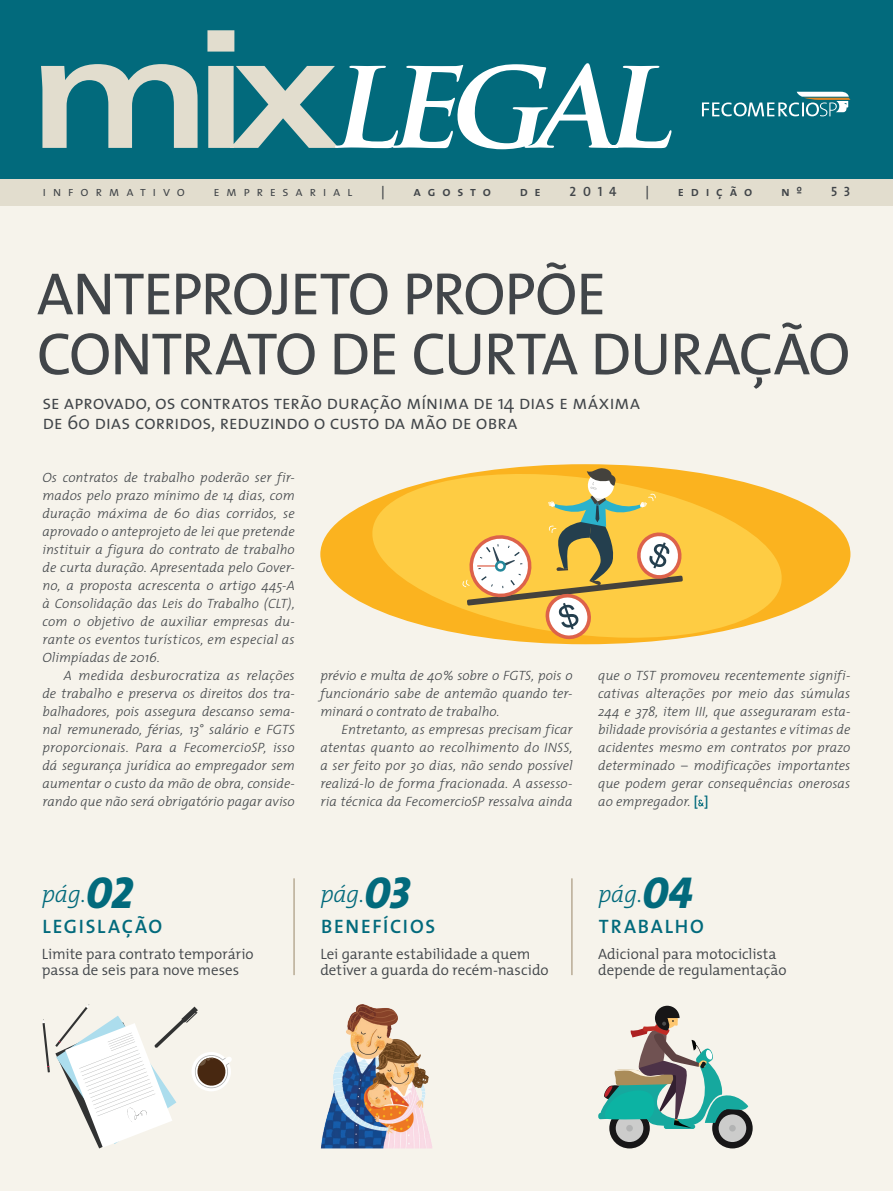
<style>
.page{position:relative;width:893px;height:1191px;background:#f6f3eb}
.page>*{position:absolute;margin:0;border:0;box-sizing:border-box;transform-origin:0 0}
.t1{font:60px/60px "The Mix";letter-spacing:-.025em;color:#414549}
.t2{font:italic 300 24px "The Mix";letter-spacing:-.01em;color:#026a7c}
.t3{font:19.5px/19.5px "The Mix Semi Light Caps";letter-spacing:-.015em;color:#414549}
.t4{font:19.5px "The Mix Semi Bold Caps";letter-spacing:.09em;color:#026a7c}
.t5{font:300 15px/16.5px "The Mix";letter-spacing:-.005em;color:#414549}
.t6{font:italic 300 13.5px/18px "The Mix";color:#414549;text-align:justify}
.t7{font:13.5px "The Mix Semi Bold Caps";letter-spacing:.5em;color:#414549}
.t8{font:13.5px "The Mix Semi Light Caps";letter-spacing:.49em;color:#414549}
.s1{font-family:"The Mix";font-weight:300}
.s2{font-weight:600;font-style:normal;color:#026a7c}
.s3{font-family:"The Mix Extra Bold Caps";font-weight:400;font-size:45px}
</style>
<div class="page">
<div style="left:320px;top:464px;width:530px;height:180px;background:#fbb31f;border-radius:50%"></div>
<svg style="left:367px;top:464px;width:420px;height:181px;fill:#fbcc43"></svg>
<div style="left:0;top:0;width:893px;height:180px;background:#026a7c"></div>
<div style="left:0;top:179px;width:893px;height:27px;background:#e2ddce"></div>
<hr style="left:293px;top:878px;width:2px;height:97px;background:#b8ab95">
<hr style="left:571px;top:878px;width:2px;height:97px;background:#b8ab95">
<svg style="left:41px;top:30px;width:631px;height:119px"></svg>
<svg style="left:702px;top:92px;width:148px;height:24px"></svg>
<svg style="left:698px;top:799px;width:6px;height:7px"></svg>
<svg style="left:462px;top:468px;width:222px;height:172px;background:#e4bd5a"></svg>
<img style="left:321px;top:1004px;width:111px;height:144px">
<div style="left:609px;top:1108px;width:41px;height:40px;background:#171617;border-radius:50%"></div>
<div style="left:616px;top:1114px;width:27px;height:28px;background:#cccccb;border-radius:50%"></div>
<div style="left:626px;top:1124px;width:7px;height:7px;background:#b2b3b3;border-radius:50%"></div>
<div style="left:712px;top:1108px;width:41px;height:40px;background:#171617;border-radius:50%"></div>
<div style="left:719px;top:1114px;width:27px;height:28px;background:#cccccb;border-radius:50%"></div>
<div style="left:729px;top:1124px;width:7px;height:7px;background:#b2b3b3;border-radius:50%"></div>
<div style="left:664px;top:1124px;width:31px;height:5px;background:#16a89e;border-radius:2px"></div>
<svg style="left:598px;top:1005px;width:150px;height:123px"></svg>
<svg style="left:43px;top:1004px;width:189px;height:144px"></svg>
<p class="t8" style="left:43px;top:180px;width:144px">informativo</p>
<p class="t8" style="left:213px;top:180px;width:141px">empresarial</p>
<p class="t7" style="left:381px;top:180px;width:5px">|</p>
<p class="t7" style="left:414px;top:180px;width:79px">agosto</p>
<p class="t7" style="left:520px;top:180px;width:23px">d e</p>
<p class="t7" style="left:570px;top:180px;width:49px">2014</p>
<p class="t7" style="left:645px;top:180px;width:5px">|</p>
<p class="t7" style="left:678px;top:180px;width:76px">edição</p>
<p class="t7" style="left:781px;top:180px;width:23px">n º</p>
<p class="t7" style="left:831px;top:180px;width:21px">5 3</p>
<p class="t1" style="left:37px;top:262px;width:815px">ANTEPROJETO PROPÕE<br>CONTRATO DE CURTA DURAÇÃO</p>
<p class="t3" style="left:43px;top:392px;width:599px">se aprovado, os contratos terão duração mínima de <span class="s1">14</span> dias e máxima de <span class="s1">60</span> dias corridos, reduzindo o custo da mão de obra</p>
<p class="t6" style="left:43px;top:468px;width:254px">Os contratos de trabalho poderão ser fir&shy;mados pelo prazo mínimo de 14 dias, com duração máxima de 60 dias corridos, se aprovado o anteprojeto de lei que pretende instituir a figura do contrato de trabalho de curta duração. Apresentada pelo Gover&shy;no, a proposta acrescenta o artigo 445-A à Consolidação das Leis do Trabalho (CLT), com o objetivo de auxiliar empresas du&shy;rante os eventos turísticos, em especial as Olimpíadas de 2016.</p>
<p class="t6" style="left:43px;top:666px;width:254px;text-indent:21px">A medida desburocratiza as relações de trabalho e preserva os direitos dos tra&shy;balhadores, pois assegura descanso sema&shy;nal remunerado, férias, 13° salário e FGTS proporcionais. Para a FecomercioSP, isso dá segurança jurídica ao empregador sem aumentar o custo da mão de obra, conside&shy;rando que não será obrigatório pagar aviso</p>
<p class="t6" style="left:598px;top:666px;width:254px">que o TST promoveu recentemente signifi&shy;cativas alterações por meio das súmulas 244 e 378, item III, que asseguraram esta&shy;bilidade provisória a gestantes e vítimas de acidentes mesmo em contratos por prazo determinado – modificações importantes que podem gerar consequências onerosas ao empregador. <span class="s2">[ ]</span></p>
<p class="t6" style="left:320px;top:666px;width:254px">prévio e multa de 40% sobre o FGTS, pois o funcionário sabe de antemão quando ter&shy;minará o contrato de trabalho.</p>
<p class="t6" style="left:320px;top:720px;width:254px;text-indent:21px">Entretanto, as empresas precisam ficar atentas quanto ao recolhimento do INSS, a ser feito por 30 dias, não sendo possível realizá-lo de forma fracionada. A assesso&shy;ria técnica da FecomercioSP ressalva ainda</p>
<p class="t2" style="left:42px;top:874px;width:93px">pág.<span class="s3">02</span></p>
<p class="t2" style="left:320px;top:874px;width:91px">pág.<span class="s3">03</span></p>
<p class="t2" style="left:598px;top:874px;width:96px">pág.<span class="s3">04</span></p>
<p class="t4" style="left:43px;top:909px;width:121px">LEGISLAÇÃO</p>
<p class="t4" style="left:321px;top:909px;width:116px">BENEFÍCIOS</p>
<p class="t4" style="left:599px;top:909px;width:107px">TRABALHO</p>
<p class="t5" style="left:42px;top:945px;width:213px">Limite para contrato temporário passa de seis para nove meses</p>
<p class="t5" style="left:320px;top:945px;width:230px">Lei garante estabilidade a quem detiver a guarda do recém-nascido</p>
<p class="t5" style="left:598px;top:945px;width:190px">Adicional para motociclista depende de regulamentação</p>
</div>
